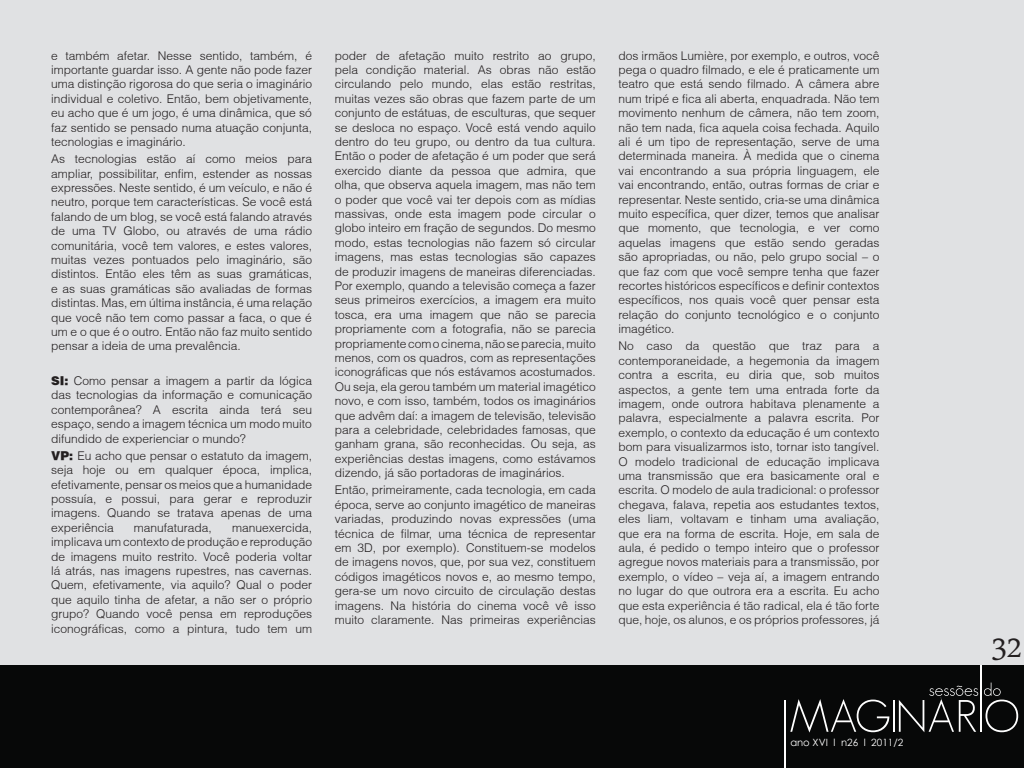
<style>
.page{position:relative;width:1024px;height:768px;background:#fff}
.page>*{position:absolute;margin:0;border:0;box-sizing:border-box;transform-origin:0 0}
.t1{font:45px "Daun Penh";color:#231f20}
.Estilo_de_parágrafo{font:300 12px/14.4px "Helvetica";color:#231f20;text-align:justify}
.t2{font:10px "Century Gothic";color:#fff}
.s1{font-weight:900}
</style>
<div class="page">
<div style="left:0;top:0;width:1024px;height:673px;background:#e0e1e3"></div>
<div style="left:0;top:666px;width:1024px;height:102px;background:#070808"></div>
<hr style="left:784px;top:700px;width:2px;height:68px;background:#fff">
<svg style="left:790px;top:699px;width:99px;height:34px"></svg>
<hr style="left:893px;top:700px;width:2px;height:32px;background:#fff">
<hr style="left:980px;top:665px;width:2px;height:67px;background:#fff">
<svg style="left:899px;top:686px;width:79px;height:46px"></svg>
<svg style="left:984px;top:683px;width:34px;height:49px"></svg>
<p class="Estilo_de_parágrafo" style="left:51px;top:48px;width:263px">e também afetar. Nesse sentido, também, é importante guardar isso. A gente não pode fazer uma distinção rigorosa do que seria o imaginário individual e coletivo. Então, bem objetivamente, eu acho que é um jogo, é uma dinâmica, que só faz sentido se pensado numa atuação conjunta, tecnologias e imaginário.</p>
<p class="Estilo_de_parágrafo" style="left:51px;top:152px;width:263px">As tecnologias estão aí como meios para ampliar, possibilitar, enfim, estender as nossas expressões. Neste sentido, é um veículo, e não é neutro, porque tem características. Se você está falando de um blog, se você está falando através de uma TV Globo, ou através de uma rádio comunitária, você tem valores, e estes valores, muitas vezes pontuados pelo imaginário, são distintos. Então eles têm as suas gramáticas, e as suas gramáticas são avaliadas de formas distintas. Mas, em última instância, é uma relação que você não tem como passar a faca, o que é um e o que é o outro. Então não faz muito sentido pensar a ideia de uma prevalência.</p>
<p class="Estilo_de_parágrafo" style="left:51px;top:373px;width:263px"><span class="s1">SI:</span> Como pensar a imagem a partir da lógica das tecnologias da informação e comunicação contemporânea? A escrita ainda terá seu espaço, sendo a imagem técnica um modo muito difundido de experienciar o mundo?</p>
<p class="Estilo_de_parágrafo" style="left:51px;top:448px;width:263px"><span class="s1">VP:</span> Eu acho que pensar o estatuto da imagem, seja hoje ou em qualquer época, implica, efetivamente, pensar os meios que a humanidade possuía, e possui, para gerar e reproduzir imagens. Quando se tratava apenas de uma experiência</p>
<p class="Estilo_de_parágrafo" style="left:134px;top:520px;width:80px">manufaturada,</p>
<p class="Estilo_de_parágrafo" style="left:51px;top:520px;width:263px;text-indent:181px">manuexercida, implicava um contexto de produção e reprodução de imagens muito restrito. Você poderia voltar lá atrás, nas imagens rupestres, nas cavernas.<br>Quem, efetivamente, via aquilo? Qual o poder que aquilo tinha de afetar, a não ser o próprio grupo? Quando você pensa em reproduções iconográficas, como a pintura, tudo tem um</p>
<p class="Estilo_de_parágrafo" style="left:335px;top:48px;width:263px">poder de afetação muito restrito ao grupo, pela condição material. As obras não estão circulando pelo mundo, elas estão restritas, muitas vezes são obras que fazem parte de um conjunto de estátuas, de esculturas, que sequer se desloca no espaço. Você está vendo aquilo dentro do teu grupo, ou dentro da tua cultura.<br>Então o poder de afetação é um poder que será exercido diante da pessoa que admira, que olha, que observa aquela imagem, mas não tem o poder que você vai ter depois com as mídias massivas, onde esta imagem pode circular o globo inteiro em fração de segundos. Do mesmo modo, estas tecnologias não fazem só circular imagens, mas estas tecnologias são capazes de produzir imagens de maneiras diferenciadas.<br>Por exemplo, quando a televisão começa a fazer seus primeiros exercícios, a imagem era muito tosca, era uma imagem que não se parecia propriamente com a fotografia, não se parecia propriamente com o cinema, não se parecia, muito menos, com os quadros, com as representações iconográficas que nós estávamos acostumados.<br>Ou seja, ela gerou também um material imagético novo, e com isso, também, todos os imaginários que advêm daí: a imagem de televisão, televisão para a celebridade, celebridades famosas, que ganham grana, são reconhecidas. Ou seja, as experiências destas imagens, como estávamos dizendo, já são portadoras de imaginários.</p>
<p class="Estilo_de_parágrafo" style="left:335px;top:483px;width:263px">Então, primeiramente, cada tecnologia, em cada época, serve ao conjunto imagético de maneiras variadas, produzindo novas expressões (uma técnica de filmar, uma técnica de representar em 3D, por exemplo). Constituem-se modelos de imagens novos, que, por sua vez, constituem códigos imagéticos novos e, ao mesmo tempo, gera-se um novo circuito de circulação destas imagens. Na história do cinema você vê isso muito claramente. Nas primeiras experiências</p>
<p class="Estilo_de_parágrafo" style="left:618px;top:48px;width:263px">dos irmãos Lumière, por exemplo, e outros, você pega o quadro filmado, e ele é praticamente um teatro que está sendo filmado. A câmera abre num tripé e fica ali aberta, enquadrada. Não tem movimento nenhum de câmera, não tem zoom, não tem nada, fica aquela coisa fechada. Aquilo ali é um tipo de representação, serve de uma determinada maneira. À medida que o cinema vai encontrando a sua própria linguagem, ele vai encontrando, então, outras formas de criar e representar. Neste sentido, cria-se uma dinâmica muito específica, quer dizer, temos que analisar que momento, que tecnologia, e ver como aquelas imagens que estão sendo geradas são apropriadas, ou não, pelo grupo social – o que faz com que você sempre tenha que fazer recortes históricos específicos e definir contextos específicos, nos quais você quer pensar esta relação do conjunto tecnológico e o conjunto imagético.</p>
<p class="Estilo_de_parágrafo" style="left:618px;top:339px;width:263px">No caso da questão que traz para a contemporaneidade, a hegemonia da imagem contra a escrita, eu diria que, sob muitos aspectos, a gente tem uma entrada forte da imagem, onde outrora habitava plenamente a palavra, especialmente a palavra escrita. Por exemplo, o contexto da educação é um contexto bom para visualizarmos isto, tornar isto tangível.<br>O modelo tradicional de educação implicava uma transmissão que era basicamente oral e escrita. O modelo de aula tradicional: o professor chegava, falava, repetia aos estudantes textos, eles liam, voltavam e tinham uma avaliação, que era na forma de escrita. Hoje, em sala de aula, é pedido o tempo inteiro que o professor agregue novos materiais para a transmissão, por exemplo, o vídeo – veja aí, a imagem entrando no lugar do que outrora era a escrita. Eu acho que esta experiência é tão radical, ela é tão forte que, hoje, os alunos, e os próprios professores, já</p>
<p class="t2" style="left:790px;top:735px;width:114px">ano XVI l n26 l 2011/2</p>
<p class="t1" style="left:992px;top:616px;width:31px">32</p>
</div>
